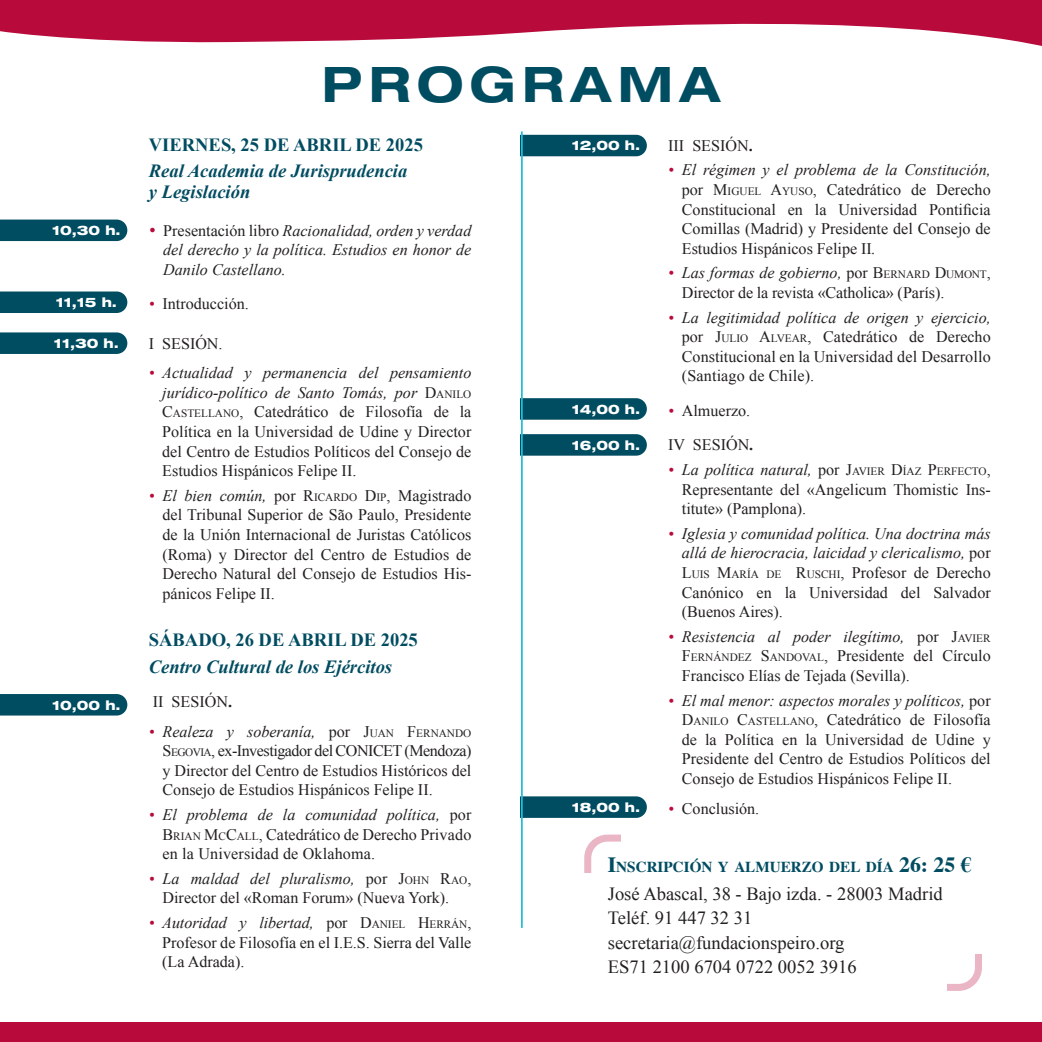
<style>
.page{position:relative;width:1042px;height:1042px;background:#fff}
.page>*{position:absolute;margin:0;border:0;box-sizing:border-box;transform-origin:0 0}
.t1{font:700 expanded 49px "Helvetica Neue LT Std";letter-spacing:.13em;color:#004c61}
.t2{font:18.55px/24.5px "Times New Roman";color:#221f1f}
.t3{font:italic 700 18.55px/21px "Times New Roman";color:#004c61}
.t4{font:700 18.55px "Times New Roman";color:#004c61}
.t5{font:16.1px/19.6px "Times New Roman";color:#221f1f;text-align:justify}
.t6{font:italic 16.1px/19.6px "Times New Roman";color:#221f1f;text-align:justify}
.t7{font:700 15.22px "Times";color:#004c61}
.t8{font:800 expanded 13.12px "Helvetica Neue LT Std";color:#fff}
.s1{font-weight:700}
.s2{font-style:italic;color:#b80a3b}
.s3{font-style:italic}
.s4{font-style:inherit}
.s5{font-size:11.2px}
.s6{color:#b80a3b}
.s7{font-style:normal}
.s8{font-style:normal;font-size:11.2px}
.s9{font-size:18.2px;color:#b80a3b}
.s10{font-size:21.7px}
.s11{font-family:"Times New Roman";font-size:21.7px}
</style>
<div class="page">
<div style="left:500px;top:135px;width:147px;height:21px;background:#004c61;border-radius:11px"></div>
<div style="left:0;top:220px;width:127px;height:21px;background:#004c61"></div>
<svg style="left:0;top:0;width:1042px;height:46px;fill:#b80a3b"></svg>
<div style="left:0;top:1022px;width:1042px;height:20px;background:#b80a3b"></div>
<div style="left:0;top:291px;width:127px;height:22px;background:#004c61"></div>
<svg style="left:0;top:332px;width:127px;height:22px;background:#095266"></svg>
<div style="left:0;top:694px;width:127px;height:21px;background:#004c61"></div>
<div style="left:500px;top:398px;width:147px;height:22px;background:#004c61;border-radius:11px"></div>
<div style="left:500px;top:434px;width:147px;height:22px;background:#004c61;border-radius:11px"></div>
<div style="left:500px;top:796px;width:147px;height:22px;background:#004c61;border-radius:11px"></div>
<div style="left:493px;top:130px;width:26px;height:839px;background:#fff"></div>
<hr style="left:521px;top:131px;width:2px;height:797px;background:#23bdd8">
<p class="t8" style="left:52px;top:225px;width:70px">10,30 h.</p>
<p class="t8" style="left:56px;top:297px;width:63px">11,15 h.</p>
<p class="t8" style="left:54px;top:338px;width:66px">11,30 h.</p>
<p class="t8" style="left:52px;top:700px;width:70px">10,00 h.</p>
<h1 class="t1" style="left:322px;top:56px;width:400px">PROGRAMA</h1>
<p class="t5" style="left:668px;top:137px;width:86px">III SESIÓN<span class="s1">.</span></p>
<p class="t5" style="left:682px;top:162px;width:310px;text-indent:-14px"><span class="s2">•</span> <span class="s3">El régimen y el problema de la Constitución, </span>por <span class="s4">M</span><span class="s5">IGUEL</span> <span class="s4">A</span><span class="s5">YUSO</span>, Catedrático de Derecho Constitucional en la Universidad Pontificia Comillas (Madrid) y Presidente del Consejo de Estudios Hispánicos Felipe II<span class="s3">.</span></p>
<p class="t5" style="left:682px;top:265px;width:310px;text-indent:-14px"><span class="s2">•</span> <span class="s3">Las formas de gobierno,</span> por <span class="s4">B</span><span class="s5">ERNARD</span> <span class="s4">D</span><span class="s5">UMONT</span>,<br>Director de la revista «Catholica» (París).</p>
<p class="t5" style="left:682px;top:309px;width:310px;text-indent:-14px"><span class="s2">•</span> <span class="s3">La legitimidad política de origen y ejercicio, </span>por <span class="s4">J</span><span class="s5">ULIO</span> <span class="s4">A</span><span class="s5">LVEAR</span>, Catedrático de Derecho Constitucional en la Universidad del Desarrollo (Santiago de Chile).</p>
<p class="t5" style="left:668px;top:395px;width:87px;line-height:34.5px"><span class="s2">•</span> Almuerzo.<br>IV SESIÓN<span class="s1">.</span></p>
<p class="t5" style="left:682px;top:461px;width:310px;text-indent:-14px"><span class="s2">•</span> <span class="s3">La política natural,</span> por <span class="s4">J</span><span class="s5">AVIER</span> <span class="s4">D</span><span class="s5">ÍAZ</span> <span class="s4">P</span><span class="s5">ERFECTO</span>, Representante del «Angelicum Thomistic Ins&shy;titute» (Pamplona).</p>
<p class="t6" style="left:682px;top:525px;width:310px;text-indent:-14px"><span class="s6">•</span> Iglesia y comunidad política. Una doctrina más allá de hierocracia, laicidad y clericalismo, <span class="s7">por </span><span class="s7">L</span><span class="s8">UIS</span> <span class="s7">M</span><span class="s8">ARÍA DE</span> <span class="s7">R</span><span class="s8">USCHI</span><span class="s7">,</span> <span class="s7">Profesor de Derecho Canónico en la Universidad del Salvador (Buenos Aires).</span></p>
<p class="t5" style="left:682px;top:628px;width:310px;text-indent:-14px"><span class="s2">•</span> <span class="s3">Resistencia al poder ilegítimo,</span> por <span class="s4">J</span><span class="s5">AVIER </span><span class="s4">F</span><span class="s5">ERNÁNDEZ</span> <span class="s4">S</span> <span class="s5">ANDOVAL</span>, Presidente del Círculo Francisco Elías de Tejada (Sevilla).</p>
<p class="t5" style="left:682px;top:692px;width:310px;text-indent:-14px"><span class="s2">•</span> <span class="s3">El mal menor: aspectos morales y políticos,</span> por <span class="s4">D</span><span class="s5">ANILO</span> <span class="s4">C</span><span class="s5">ASTELLANO</span>, Catedrático de Filosofía de la Política en la Universidad de Udine y Presidente del Centro de Estudios Políticos del Consejo de Estudios Hispánicos Felipe II.</p>
<p class="t5" style="left:668px;top:800px;width:93px"><span class="s2">•</span> Conclusión.</p>
<p class="t4" style="left:149px;top:138px;width:276px">VIERNES, 25 DE ABRIL DE 2025</p>
<p class="t8" style="left:572px;top:141px;width:70px">12,00 h.</p>
<p class="t3" style="left:149px;top:162px;width:260px">Real Academia de Jurisprudencia y Legislación</p>
<p class="t6" style="left:163px;top:222px;width:310px;text-indent:-14px"><span class="s9">•</span> <span class="s7">Presentación libro</span> Racionalidad, orden y verdad del derecho y la política. Estudios en honor de Danilo Castellano.</p>
<p class="t5" style="left:149px;top:296px;width:101px"><span class="s2">•</span> Introducción.</p>
<p class="t5" style="left:149px;top:335px;width:75px">I SESIÓN.</p>
<p class="t5" style="left:162px;top:364px;width:311px;text-indent:-13px"><span class="s2">•</span> <span class="s3">Actualidad y permanencia del pensamiento jurídico-político de Santo Tomás, por</span> <span class="s4">D</span><span class="s5">ANILO </span><span class="s4">C</span><span class="s5">ASTELLANO</span>, Catedrático de Filosofía de la Política en la Universidad de Udine y Director del Centro de Estudios Políticos del Consejo de Estudios Hispánicos Felipe II.</p>
<p class="t5" style="left:162px;top:487px;width:310px;text-indent:-14px"><span class="s2">•</span> <span class="s3">El bien común,</span> por <span class="s4">R</span><span class="s5">ICARDO</span> <span class="s4">D</span><span class="s5">IP</span>, Magistrado del Tribunal Superior de São Paulo, Presidente de la Unión Internacional de Juristas Católicos (Roma) y Director del Centro de Estudios de Derecho Natural del Consejo de Estudios His&shy;pánicos Felipe II.</p>
<p class="t4" style="left:149px;top:634px;width:271px">SÁBADO, 26 DE ABRIL DE 2025</p>
<p class="t3" style="left:149px;top:658px;width:245px">Centro Cultural de los Ejércitos</p>
<p class="t5" style="left:153px;top:693px;width:81px">II SESIÓN<span class="s1">.</span></p>
<p class="t5" style="left:163px;top:723px;width:310px;text-indent:-14px"><span class="s2">•</span> <span class="s3">Realeza y soberanía,</span> por J<span class="s5">UAN</span> <span class="s4">F</span><span class="s5">ERNANDO </span><span class="s4">S</span><span class="s5">EGOVIA</span>, ex-Investigador del CONICET (Mendoza) y Director del Centro de Estudios Históricos del Consejo de Estudios Hispánicos Felipe II.</p>
<p class="t5" style="left:163px;top:806px;width:310px;text-indent:-14px"><span class="s2">•</span> <span class="s3">El problema de la comunidad política,</span> por <span class="s4">B</span><span class="s5">RIAN</span> <span class="s4">M</span><span class="s5">C</span><span class="s4">C</span><span class="s5">ALL</span>, Catedrático de Derecho Privado en la Universidad de Oklahoma.</p>
<p class="t5" style="left:149px;top:870px;width:324px;text-align:center"><span class="s2">•</span> <span class="s3">La maldad del pluralismo,</span> por <span class="s4">J</span><span class="s5">OHN</span> <span class="s4">R</span><span class="s5">AO</span>,<br>Director del «Roman Forum» (Nueva York).</p>
<p class="t5" style="left:162px;top:914px;width:311px;text-indent:-13px"><span class="s2">•</span> <span class="s3">Autoridad y libertad,</span> por <span class="s4">D</span><span class="s5">ANIEL</span> <span class="s4">H</span><span class="s5">ERRÁN</span>, Profesor de Filosofía en el I.E.S. Sierra del Valle (La Adrada).</p>
<p class="t8" style="left:572px;top:404px;width:70px">14,00 h.</p>
<p class="t8" style="left:572px;top:440px;width:70px">16,00 h.</p>
<p class="t8" style="left:572px;top:802px;width:70px">18,00 h.</p>
<p class="t7" style="left:608px;top:857px;width:365px"><span class="s10">I</span>NSCRIPCIÓN Y ALMUERZO DEL DÍA <span class="s10">26</span><span class="s10">: 25</span> <span class="s11">€</span></p>
<p class="t2" style="left:608px;top:883px;width:336px">José Abascal, 38 - Bajo izda. - 28003 Madrid<br>Teléf. 91 447 32 31 secretaria@fundacionspeiro.org<br>ES71 2100 6704 0722 0052 3916</p>
</div>
